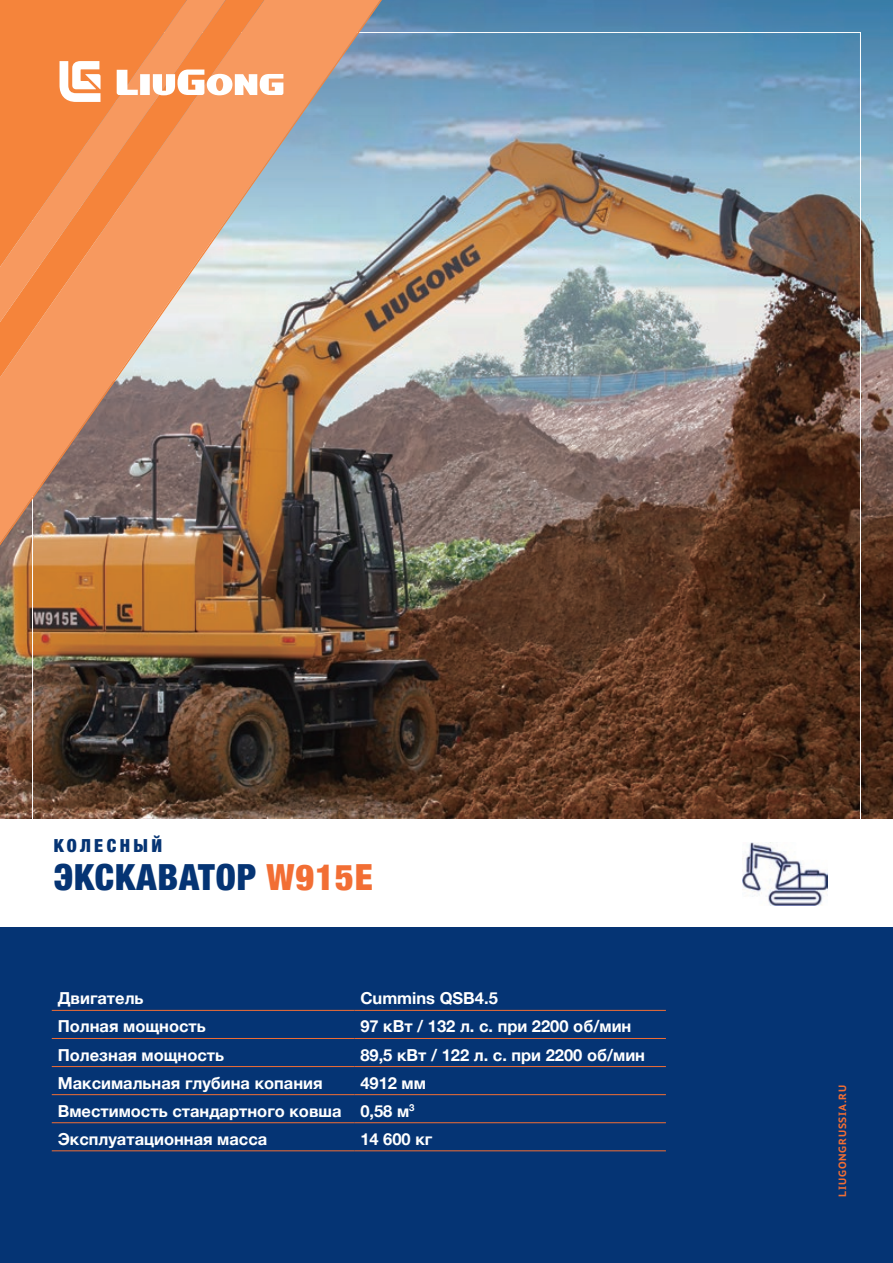
<style>
.page{position:relative;width:893px;height:1263px;background:#fff}
.page>*{position:absolute;margin:0;border:0;box-sizing:border-box;transform-origin:0 0}
.t1{font:900 condensed 36px "Helvetica Neue";letter-spacing:.03em;color:#053474}
.t2{font:900 condensed 18px "Helvetica Neue";letter-spacing:.19em;color:#053474}
.t3{font:700 16.5px "Helvetica Neue";color:#fff}
.t4{font:700 10.5px "PT Sans Caption";letter-spacing:.075em;color:#f26e34}
.s1{color:#f26e34}
</style>
<div class="page">
<img style="left:0;top:0;width:893px;height:928px">
<div style="left:0;top:928px;width:893px;height:335px;background:#053474"></div>
<img style="left:0;top:0;width:380px;height:543px">
<svg style="left:0;top:0;width:226px;height:322px;fill:#f5995f"></svg>
<svg style="left:60px;top:61px;width:41px;height:41px"></svg>
<svg style="left:117px;top:70px;width:166px;height:25px"></svg>
<hr style="left:52px;top:1010px;width:302px;height:1px;background:#f26e34">
<hr style="left:354px;top:1010px;width:312px;height:1px;background:#f26e34">
<hr style="left:52px;top:1038px;width:302px;height:1px;background:#f26e34">
<hr style="left:354px;top:1038px;width:312px;height:1px;background:#f26e34">
<hr style="left:52px;top:1066px;width:302px;height:1px;background:#f26e34">
<hr style="left:354px;top:1066px;width:312px;height:1px;background:#f26e34">
<hr style="left:52px;top:1094px;width:302px;height:1px;background:#f26e34">
<hr style="left:354px;top:1094px;width:312px;height:1px;background:#f26e34">
<hr style="left:52px;top:1122px;width:302px;height:1px;background:#f26e34">
<hr style="left:354px;top:1122px;width:312px;height:1px;background:#f26e34">
<hr style="left:52px;top:1150px;width:302px;height:1px;background:#f26e34">
<hr style="left:354px;top:1150px;width:312px;height:1px;background:#f26e34">
<img style="left:742px;top:843px;width:86px;height:63px">
<h2 class="t2" style="left:54px;top:831px;width:110px">КОЛЕСНЫЙ</h2>
<h2 class="t1" style="left:54px;top:847px;width:321px">ЭКСКАВАТОР <span class="s1">W915E</span></h2>
<p class="t3" style="left:58px;top:985px;width:87px">Двигатель</p>
<p class="t3" style="left:360px;top:985px;width:139px">Cummins QSB4.5</p>
<p class="t3" style="left:58px;top:1014px;width:150px">Полная мощность</p>
<p class="t3" style="left:360px;top:1014px;width:272px">97 кВт / 132 л. с. при 2200 об/мин</p>
<p class="t3" style="left:58px;top:1042px;width:168px">Полезная мощность</p>
<p class="t3" style="left:360px;top:1042px;width:286px">89,5 кВт / 122 л. с. при 2200 об/мин</p>
<p class="t3" style="left:58px;top:1070px;width:266px">Максимальная глубина копания</p>
<p class="t3" style="left:360px;top:1070px;width:67px">4912 мм</p>
<p class="t3" style="left:58px;top:1098px;width:285px">Вместимость стандартного ковша</p>
<p class="t3" style="left:360px;top:1098px;width:56px">0,58 м<sup>3</sup></p>
<p class="t3" style="left:58px;top:1126px;width:211px">Эксплуатационная масса</p>
<p class="t3" style="left:360px;top:1126px;width:73px">14 600 кг</p>
<p class="t4" style="left:835px;top:1197px;width:113px;rotate:-90deg">LIUGONGRUSSIA.RU</p>
</div>
